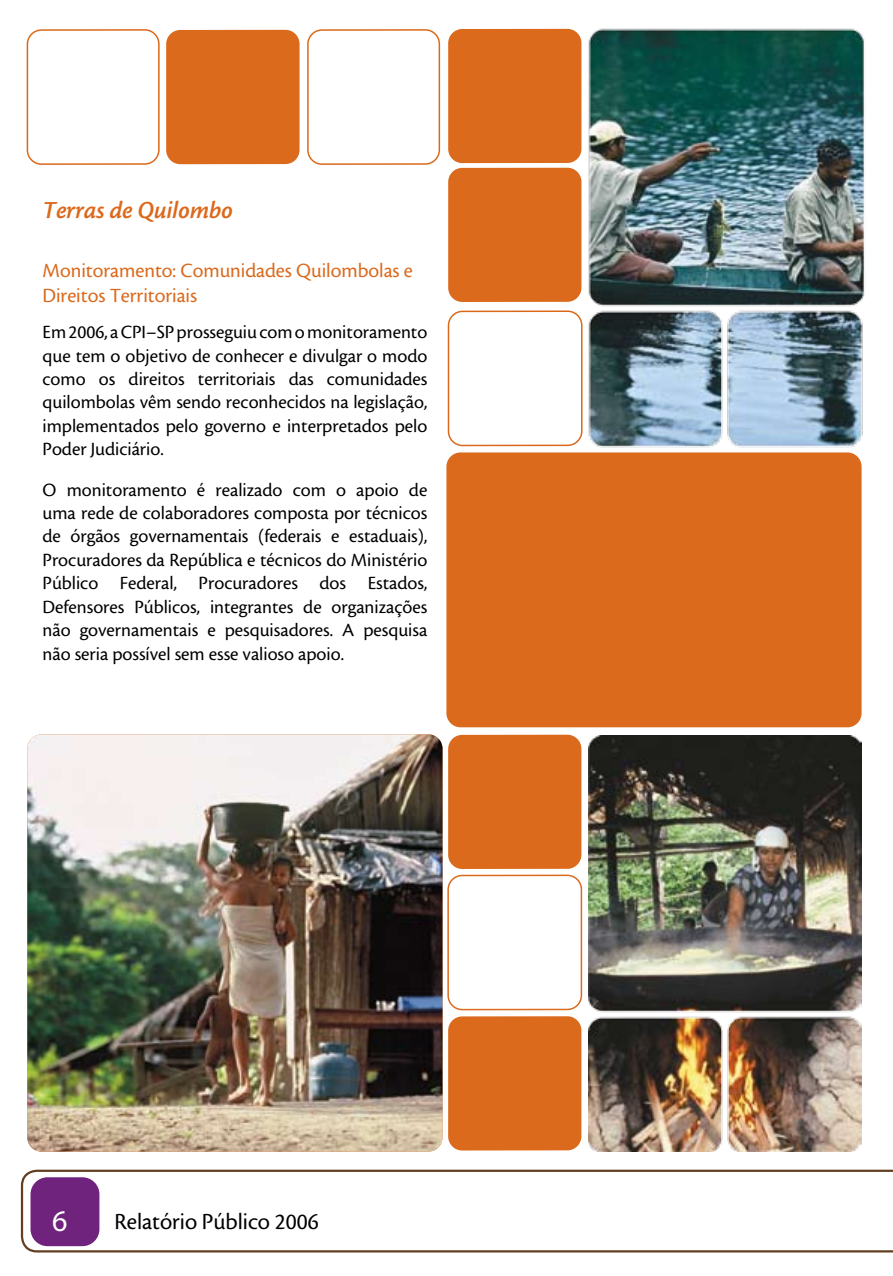
<style>
.page{position:relative;width:893px;height:1276px;background:#fff}
.page>*{position:absolute;margin:0;border:0;box-sizing:border-box;transform-origin:0 0}
.t1{font:italic 25.5px "Cronos MM";color:#db691c}
.t2{font:24px "Cronos MM";color:#000}
.t3{font:21px/25.2px "Cronos MM";color:#db691c}
.t4{font:19.5px/23.4px "Cronos MM";color:#000;text-align:justify}
</style>
<div class="page">
<svg style="left:21px;top:1169px;width:871px;height:83px"></svg>
<img style="left:578px;top:28px;width:287px;height:420px">
<div style="left:448px;top:168px;width:133px;height:134px;background:#db6a1d;border-radius:14px"></div>
<div style="left:448px;top:310px;width:134px;height:136px;border:2px solid #db691c;border-radius:14px"></div>
<div style="left:27px;top:29px;width:133px;height:136px;border:2px solid #db691c;border-radius:14px"></div>
<div style="left:166px;top:30px;width:134px;height:134px;background:#db6a1d;border-radius:14px"></div>
<div style="left:307px;top:29px;width:133px;height:136px;border:2px solid #db691c;border-radius:14px"></div>
<div style="left:448px;top:29px;width:133px;height:134px;background:#db6a1d;border-radius:14px"></div>
<div style="left:448px;top:1016px;width:133px;height:134px;background:#db6a1d;border-radius:14px"></div>
<div style="left:448px;top:734px;width:133px;height:135px;background:#db6a1d;border-radius:14px"></div>
<div style="left:447px;top:874px;width:135px;height:136px;border:2px solid #db6a1d;border-radius:14px"></div>
<div style="left:446px;top:452px;width:416px;height:275px;background:#db6a1d;border-radius:14px"></div>
<img style="left:27px;top:734px;width:415px;height:417px;border-radius:14px">
<img style="left:588px;top:735px;width:274px;height:416px">
<svg style="left:53px;top:1211px;width:13px;height:20px"></svg>
<h1 class="t1" style="left:43px;top:196px;width:192px">Terras de Quilombo</h1>
<p class="t3" style="left:43px;top:258px;width:372px">Monitoramento: Comunidades Quilombolas e<br>Direitos Territoriais</p>
<p class="t4" style="left:43px;top:321px;width:386px">Em 2006, a CPI–SP prosseguiu com o monitoramento que tem o objetivo de conhecer e divulgar o modo como os direitos territoriais das comunidades quilombolas vêm sendo reconhecidos na legislação, implementados pelo governo e interpretados pelo Poder Judiciário.</p>
<p class="t4" style="left:43px;top:478px;width:386px">O monitoramento é realizado com o apoio de uma rede de colaboradores composta por técnicos de órgãos governamentais (federais e estaduais), Procuradores da República e técnicos do Ministério Público Federal, Procuradores dos Estados, Defensores Públicos, integrantes de organizações não governamentais e pesquisadores. A pesquisa não seria possível sem esse valioso apoio.</p>
<p class="t2" style="left:114px;top:1209px;width:206px">Relatório Público 2006</p>
</div>
